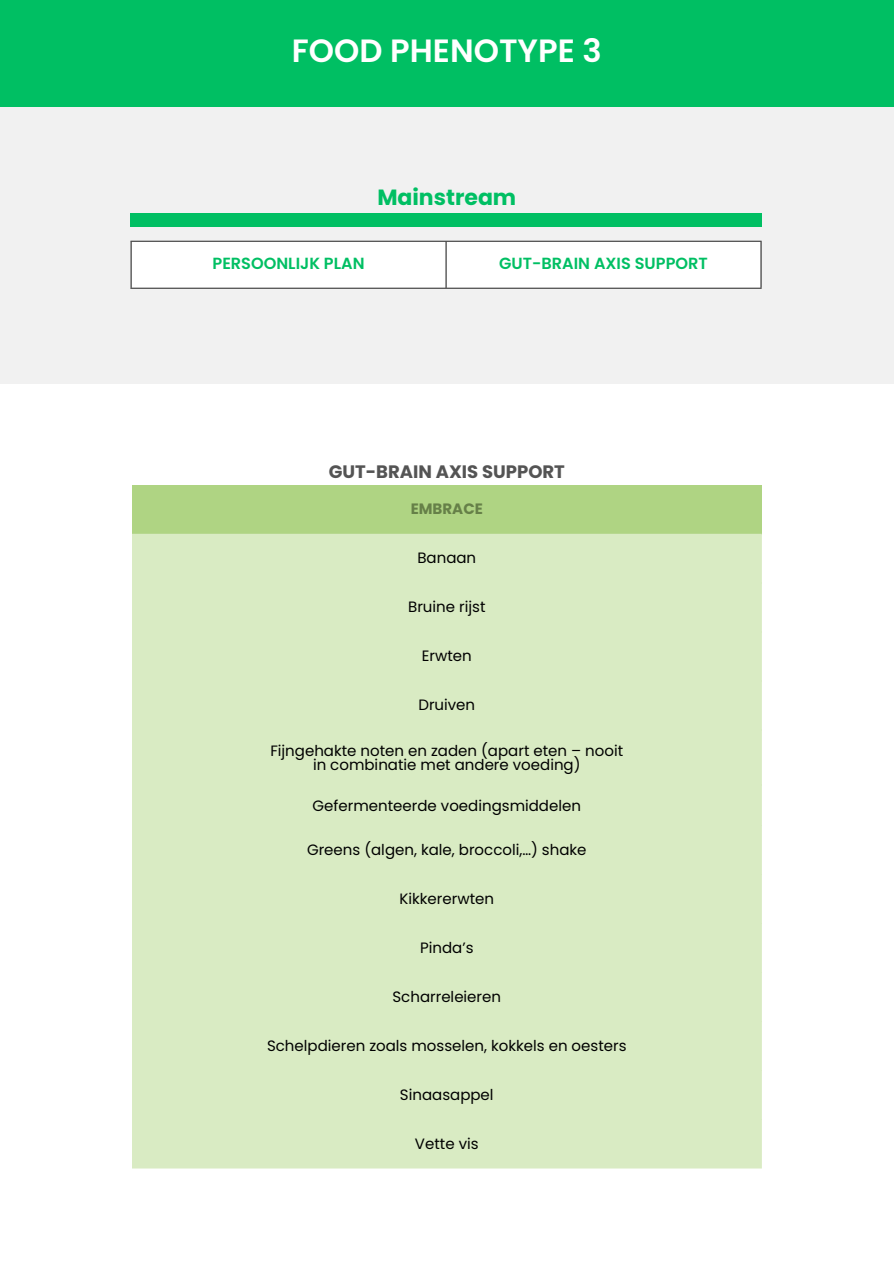
<style>
.page{position:relative;width:894px;height:1264px;background:#fff}
.page>*{position:absolute;margin:0;border:0;box-sizing:border-box;transform-origin:0 0}
.t1{font:600 32.25px "Poppins";color:#fff}
.t2{font:700 22.05px "Poppins";color:#00bf63}
.t3{font:700 18px "Poppins";color:#545454}
.t4{font:600 16.05px "Poppins";color:#00bf63}
.t5{font:15px "Poppins";color:#000}
.t6{font:700 15px "Poppins";color:#668048}
</style>
<div class="page">
<div style="left:132px;top:485px;width:629px;height:49px;background:#afd483"></div>
<div style="left:132px;top:534px;width:629px;height:634px;background:#d9ebc3"></div>
<div style="left:0;top:107px;width:893px;height:277px;background:#f1f1f1"></div>
<div style="left:132px;top:242px;width:628px;height:45px;background:#fff"></div>
<hr style="left:130px;top:242px;width:2px;height:45px;background:#4d4d4d">
<hr style="left:445px;top:242px;width:1px;height:45px;background:#4d4d4d">
<hr style="left:760px;top:242px;width:1px;height:45px;background:#4d4d4d">
<hr style="left:130px;top:241px;width:631px;height:1px;background:#4d4d4d">
<hr style="left:130px;top:287px;width:631px;height:2px;background:#4d4d4d">
<div style="left:130px;top:213px;width:631px;height:14px;background:#00bf63"></div>
<div style="left:0;top:0;width:893px;height:107px;background:#00bf63"></div>
<p class="t1" style="left:292px;top:28px;width:311px">FOOD PHENOTYPE 3</p>
<p class="t2" style="left:377px;top:182px;width:140px">Mainstream</p>
<p class="t4" style="left:212px;top:252px;width:153px">PERSOONLIJK PLAN</p>
<p class="t4" style="left:499px;top:252px;width:210px">GUT-BRAIN AXIS SUPPORT</p>
<p class="t3" style="left:328px;top:459px;width:238px">GUT-BRAIN AXIS SUPPORT</p>
<h1 class="t6" style="left:410px;top:498px;width:74px">EMBRACE</h1>
<h2 class="t5" style="left:417px;top:547px;width:60px">Banaan</h2>
<p class="t5" style="left:408px;top:596px;width:79px">Bruine rijst</p>
<p class="t5" style="left:421px;top:645px;width:51px">Erwten</p>
<p class="t5" style="left:418px;top:694px;width:58px">Druiven</p>
<p class="t5" style="left:270px;top:740px;width:354px">Fijngehakte noten en zaden (apart eten – nooit</p>
<p class="t5" style="left:313px;top:754px;width:269px">in combinatie met andere voeding)</p>
<p class="t5" style="left:312px;top:795px;width:270px">Gefermenteerde voedingsmiddelen</p>
<p class="t5" style="left:307px;top:839px;width:281px">Greens (algen, kale, broccoli,…) shake</p>
<p class="t5" style="left:399px;top:888px;width:96px">Kikkererwten</p>
<p class="t5" style="left:420px;top:937px;width:55px">Pinda’s</p>
<p class="t5" style="left:392px;top:985px;width:110px">Scharreleieren</p>
<p class="t5" style="left:267px;top:1034px;width:361px">Schelpdieren zoals mosselen, kokkels en oesters</p>
<p class="t5" style="left:400px;top:1083px;width:95px">Sinaasappel</p>
<p class="t5" style="left:415px;top:1132px;width:65px">Vette vis</p>
</div>
